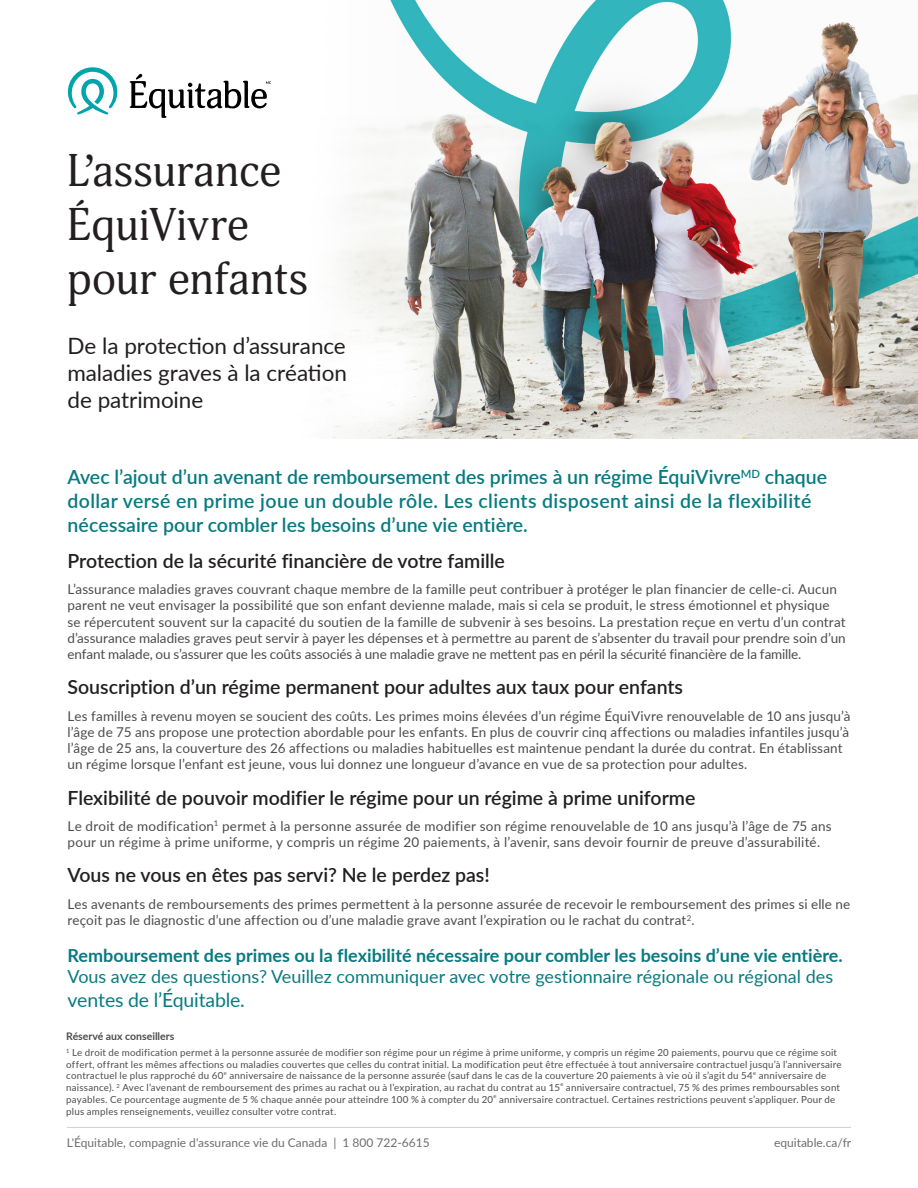
<style>
.page{position:relative;width:918px;height:1188px;background:#fff}
.page>*{position:absolute;margin:0;border:0;box-sizing:border-box;transform-origin:0 0}
.t1{font:45px/54px "Adonis";color:#231f20}
.t2{font:22.5px/27px "Lato";letter-spacing:-.005em;color:#231f20;text-align:justify}
.t3{font:600 19.5px "Lato";color:#231f20}
.t4{font:600 19.5px/24px "Lato";color:#077b81}
.t5{font:19.5px "Lato";letter-spacing:-.01em;color:#077b81}
.t6{font:700 18px "Lato";color:#077b81}
.t7{font:18px "Lato";color:#077b81}
.t8{font:13.5px/16.2px "Lato";letter-spacing:.01em;color:#4d4c4c}
.t9{font:12px "Lato";color:#6c6d70}
.t10{font:700 10.5px "Lato";color:#4d4c4c}
.t11{font:9.75px/11.7px "Lato";letter-spacing:.02em;color:#4d4c4c}
.t12{font:5.7px "Lato";color:#4d4c4c}
</style>
<div class="page">
<img style="left:333px;top:0;width:585px;height:438px">
<svg style="left:68px;top:67px;width:50px;height:48px"></svg>
<svg style="left:130px;top:74px;width:141px;height:44px"></svg>
<hr style="left:67px;top:1127px;width:784px;height:1px;background:#d1d2d4">
<h1 class="t1" style="left:67px;top:145px;width:242px">L’assurance<br>ÉquiVivre pour enfants</h1>
<h2 class="t2" style="left:67px;top:332px;width:281px">De la protection d’assurance maladies graves à la création de patrimoine</h2>
<h3 class="t4" style="left:68px;top:465px;width:761px">Avec l’ajout d’un avenant de remboursement des primes à un régime ÉquiVivre<sup>MD</sup> chaque dollar versé en prime joue un double rôle. Les clients disposent ainsi de la flexibilité nécessaire pour combler les besoins d’une vie entière.</h3>
<h3 class="t3" style="left:68px;top:547px;width:439px">Protection de la sécurité financière de votre famille</h3>
<p class="t8" style="left:68px;top:581px;width:780px">L’assurance maladies graves couvrant chaque membre de la famille peut contribuer à protéger le plan financier de celle-ci. Aucun parent ne veut envisager la possibilité que son enfant devienne malade, mais si cela se produit, le stress émotionnel et physique se répercutent souvent sur la capacité du soutien de la famille de subvenir à ses besoins. La prestation reçue en vertu d’un contrat d’assurance maladies graves peut servir à payer les dépenses et à permettre au parent de s’absenter du travail pour prendre soin d’un enfant malade, ou s’assurer que les coûts associés à une maladie grave ne mettent pas en péril la sécurité financière de la famille.</p>
<h3 class="t3" style="left:68px;top:673px;width:617px">Souscription d’un régime permanent pour adultes aux taux pour enfants</h3>
<p class="t8" style="left:68px;top:707px;width:784px">Les familles à revenu moyen se soucient des coûts. Les primes moins élevées d’un régime ÉquiVivre renouvelable de 10 ans jusqu’à l’âge de 75 ans propose une protection abordable pour les enfants. En plus de couvrir cinq affections ou maladies infantiles jusqu’à l’âge de 25 ans, la couverture des 26 affections ou maladies habituelles est maintenue pendant la durée du contrat. En établissant un régime lorsque l’enfant est jeune, vous lui donnez une longueur d’avance en vue de sa protection pour adultes.</p>
<h3 class="t3" style="left:68px;top:783px;width:629px">Flexibilité de pouvoir modifier le régime pour un régime à prime uniforme</h3>
<p class="t8" style="left:68px;top:817px;width:766px">Le droit de modification<sup>1</sup> permet à la personne assurée de modifier son régime renouvelable de 10 ans jusqu’à l’âge de 75 ans pour un régime à prime uniforme, y compris un régime 20 paiements, à l’avenir, sans devoir fournir de preuve d’assurabilité.</p>
<h3 class="t3" style="left:68px;top:861px;width:424px">Vous ne vous en êtes pas servi? Ne le perdez pas!</h3>
<p class="t8" style="left:68px;top:895px;width:784px">Les avenants de remboursements des primes permettent à la personne assurée de recevoir le remboursement des primes si elle ne reçoit pas le diagnostic d’une affection ou d’une maladie grave avant l’expiration ou le rachat du contrat<sup>2</sup>.</p>
<h3 class="t6" style="left:68px;top:942px;width:777px">Remboursement des primes ou la flexibilité nécessaire pour combler les besoins d’une vie entière.</h3>
<h3 class="t7" style="left:68px;top:964px;width:767px">Vous avez des questions? Veuillez communiquer avec votre gestionnaire régionale ou régional des</h3>
<h3 class="t5" style="left:68px;top:986px;width:179px">ventes de l’Équitable.</h3>
<p class="t10" style="left:66px;top:1028px;width:110px">Réservé aux conseillers</p>
<p class="t11" style="left:66px;top:1046px;width:777px"><sup>1</sup> Le droit de modification permet à la personne assurée de modifier son régime pour un régime à prime uniforme, y compris un régime 20 paiements, pourvu que ce régime soit offert, offrant les mêmes affections ou maladies couvertes que celles du contrat initial. La modification peut être effectuée à tout anniversaire contractuel jusqu’à l’anniversaire contractuel le plus rapproché du 60</p>
<p class="t12" style="left:224px;top:1069px;width:5px">e</p>
<p class="t11" style="left:229px;top:1070px;width:525px">anniversaire de naissance de la personne assurée (sauf dans le cas de la couverture 20 paiements à vie où il s’agit du 54</p>
<p class="t12" style="left:753px;top:1069px;width:5px">e</p>
<p class="t11" style="left:759px;top:1070px;width:69px">anniversaire de</p>
<p class="t11" style="left:66px;top:1081px;width:495px">naissance). <sup>2</sup> Avec l’avenant de remboursement des primes au rachat ou à l’expiration, au rachat du contrat au 15</p>
<p class="t12" style="left:560px;top:1080px;width:5px">e</p>
<p class="t11" style="left:566px;top:1081px;width:276px">anniversaire contractuel, 75 % des primes remboursables sont</p>
<p class="t11" style="left:66px;top:1093px;width:428px">payables. Ce pourcentage augmente de 5 % chaque année pour atteindre 100 % à compter du 20</p>
<p class="t12" style="left:494px;top:1092px;width:5px">e</p>
<p class="t11" style="left:499px;top:1093px;width:338px">anniversaire contractuel. Certaines restrictions peuvent s’appliquer. Pour de</p>
<p class="t11" style="left:66px;top:1105px;width:272px">plus amples renseignements, veuillez consulter votre contrat.</p>
<p class="t9" style="left:67px;top:1134px;width:364px">L'Équitable, compagnie d'assurance vie du Canada | 1 800 722-6615</p>
<p class="t9" style="left:774px;top:1134px;width:79px">equitable.ca/fr</p>
</div>
